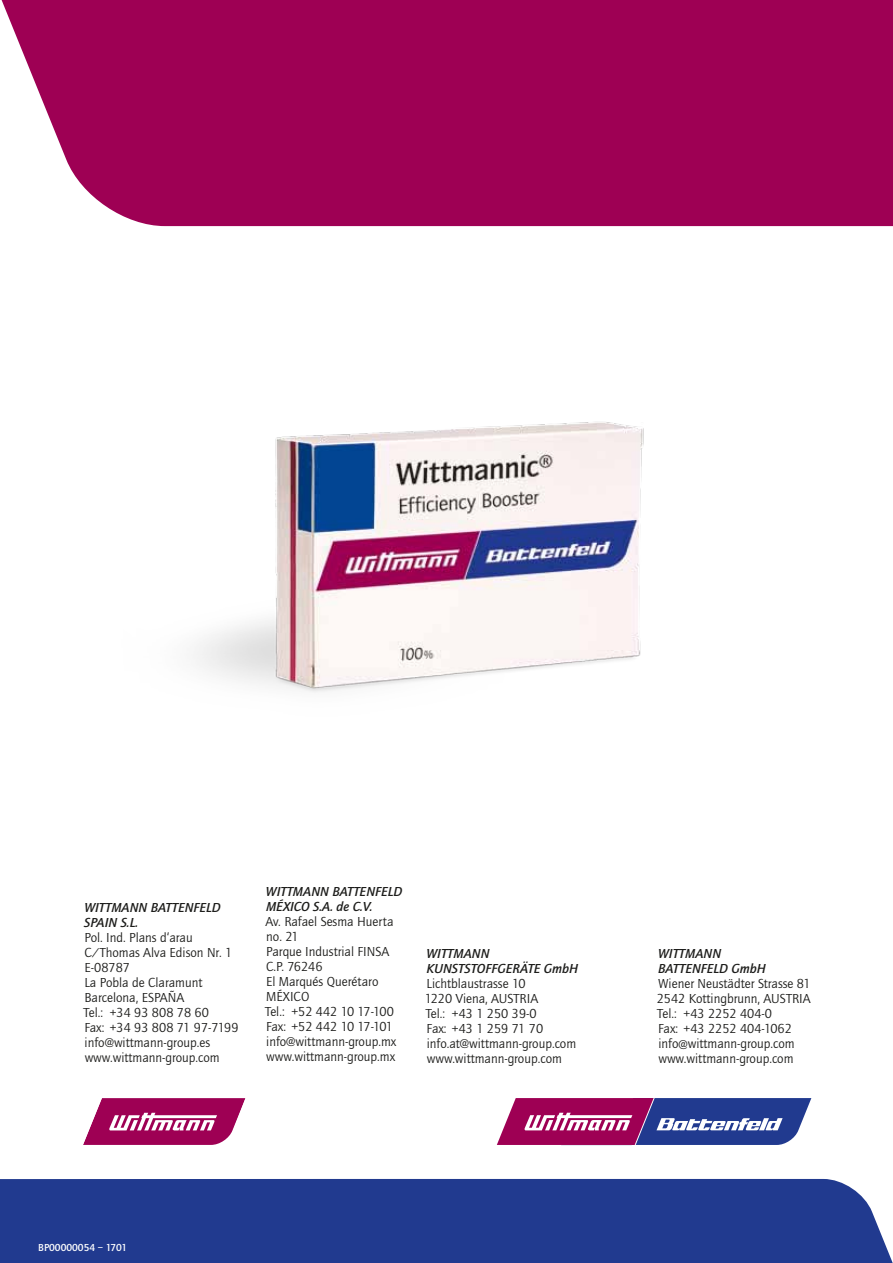
<style>
.page{position:relative;width:893px;height:1263px;background:#fff}
.page>*{position:absolute;margin:0;border:0;box-sizing:border-box;transform-origin:0 0}
.t1{font:13.5px/15px "Quay Sans";color:#1d1d1b}
.t2{font:italic 500 13.5px/15px "Quay Sans";color:#1d1d1b}
.t3{font:500 10.5px "Quay Sans";color:#fff}
</style>
<div class="page">
<img style="left:193px;top:422px;width:451px;height:271px">
<div style="left:0;top:1179px;width:893px;height:84px;background:#213a8f"></div>
<div style="left:1px;top:0;width:892px;height:226px;background:#9e0054"></div>
<svg style="left:497px;top:1098px;width:314px;height:47px"></svg>
<svg style="left:83px;top:1098px;width:163px;height:47px"></svg>
<p class="t2" style="left:84px;top:900px;width:138px">WITTMANN BATTENFELD<br>SPAIN S.L.</p>
<p class="t1" style="left:84px;top:930px;width:156px">Pol. Ind. Plans d‘arau<br>C/Thomas Alva Edison Nr. 1<br>E-08787<br>La Pobla de Claramunt<br>Barcelona, ESPAÑA<br>Tel.: +34 93 808 78 60<br>Fax: +34 93 808 71 97-7199 info@wittmann-group.es www.wittmann-group.com</p>
<p class="t2" style="left:266px;top:884px;width:138px">WITTMANN BATTENFELD<br>MÉXICO S.A. de C.V.</p>
<p class="t1" style="left:265px;top:914px;width:133px">Av. Rafael Sesma Huerta no. 21<br>Parque Industrial FINSA<br>C.P. 76246<br>El Marqués Querétaro<br>MÉXICO<br>Tel.: +52 442 10 17-100<br>Fax: +52 442 10 17-101 info@wittmann-group.mx www.wittmann-group.mx</p>
<p class="t2" style="left:426px;top:946px;width:153px">WITTMANN<br>KUNSTSTOFFGERÄTE GmbH</p>
<p class="t1" style="left:425px;top:976px;width:153px">Lichtblaustrasse 10<br>1220 Viena, AUSTRIA<br>Tel.: +43 1 250 39-0<br>Fax: +43 1 259 71 70 info.at@wittmann-group.com www.wittmann-group.com</p>
<p class="t3" style="left:38px;top:1241px;width:90px">BP00000054 – 1701</p>
<p class="t2" style="left:658px;top:946px;width:109px">WITTMANN<br>BATTENFELD GmbH</p>
<p class="t1" style="left:657px;top:976px;width:155px">Wiener Neustädter Strasse 81<br>2542 Kottingbrunn, AUSTRIA<br>Tel.: +43 2252 404-0<br>Fax: +43 2252 404-1062 info@wittmann-group.com www.wittmann-group.com</p>
</div>
